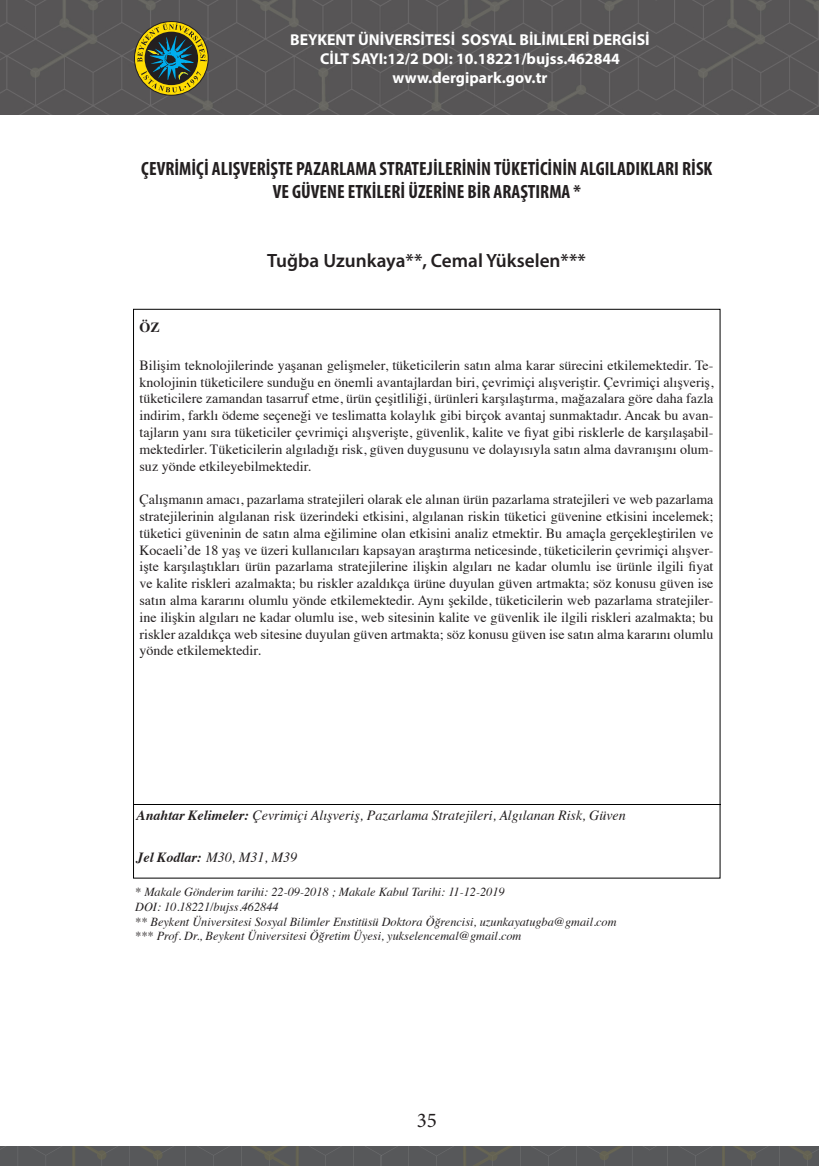
<style>
.page{position:relative;width:819px;height:1166px;background:#fff}
.page>*{position:absolute;margin:0;border:0;box-sizing:border-box;transform-origin:0 0}
.t1{font:21px "Minion Pro";color:#231f20}
.t2{font:700 condensed 19.25px/23.1px "Myriad Pro";color:#231f20;text-align:center}
.t3{font:600 19.25px "Myriad Pro";color:#231f20}
.t4{font:700 15.75px/18.9px "Myriad Pro";color:#fff;text-align:center}
.t5{font:14px/16.8px "Times";color:#231f20;text-align:justify}
.t6{font:italic 14px "Times";color:#231f20}
.t7{font:700 14px "Times";color:#231f20}
.t8{font:italic 12.25px/14.7px "Times";color:#231f20}
.s1{font-weight:700}
</style>
<div class="page">
<img style="left:0;top:0;width:819px;height:114px">
<svg style="left:0;top:1146px;width:819px;height:20px;background:#585959"></svg>
<hr style="left:134px;top:804px;width:586px;height:1px;background:#000">
<svg style="left:134px;top:21px;width:75px;height:75px;background:#6c7137"></svg>
<p class="t4" style="left:290px;top:30px;width:361px">BEYKENT ÜNİVERSİTESİ SOSYAL BİLİMLERİ DERGİSİ<br>CİLT SAYI:12/2 DOI: 10.18221/bujss.462844 www.dergipark.gov.tr</p>
<h2 class="t2" style="left:141px;top:156px;width:572px">ÇEVRİMİÇİ ALIŞVERİŞTE PAZARLAMA STRATEJİLERİNİN TÜKETİCİNİN ALGILADIKLARI RİSK<br>VE GÜVENE ETKİLERİ ÜZERİNE BİR ARAŞTIRMA *</h2>
<h2 class="t3" style="left:267px;top:249px;width:320px">Tuğba Uzunkaya**, Cemal Yükselen***</h2>
<p class="t7" style="left:139px;top:321px;width:22px">ÖZ</p>
<p class="t5" style="left:139px;top:358px;width:575px">Bilişim teknolojilerinde yaşanan gelişmeler, tüketicilerin satın alma karar sürecini etkilemektedir. Te&shy;knolojinin tüketicilere sunduğu en önemli avantajlardan biri, çevrimiçi alışveriştir. Çevrimiçi alışveriş, tüketicilere zamandan tasarruf etme, ürün çeşitliliği, ürünleri karşılaştırma, mağazalara göre daha fazla indirim, farklı ödeme seçeneği ve teslimatta kolaylık gibi birçok avantaj sunmaktadır. Ancak bu avan&shy;tajların yanı sıra tüketiciler çevrimiçi alışverişte, güvenlik, kalite ve fiyat gibi risklerle de karşılaşabil&shy;mektedirler. Tüketicilerin algıladığı risk, güven duygusunu ve dolayısıyla satın alma davranışını olum&shy;suz yönde etkileyebilmektedir.</p>
<p class="t5" style="left:139px;top:492px;width:575px">Çalışmanın amacı, pazarlama stratejileri olarak ele alınan ürün pazarlama stratejileri ve web pazarlama stratejilerinin algılanan risk üzerindeki etkisini, algılanan riskin tüketici güvenine etkisini incelemek; tüketici güveninin de satın alma eğilimine olan etkisini analiz etmektir. Bu amaçla gerçekleştirilen ve Kocaeli’de 18 yaş ve üzeri kullanıcıları kapsayan araştırma neticesinde, tüketicilerin çevrimiçi alışver&shy;işte karşılaştıkları ürün pazarlama stratejilerine ilişkin algıları ne kadar olumlu ise ürünle ilgili fiyat ve kalite riskleri azalmakta; bu riskler azaldıkça ürüne duyulan güven artmakta; söz konusu güven ise satın alma kararını olumlu yönde etkilemektedir. Aynı şekilde, tüketicilerin web pazarlama stratejiler&shy;ine ilişkin algıları ne kadar olumlu ise, web sitesinin kalite ve güvenlik ile ilgili riskleri azalmakta; bu riskler azaldıkça web sitesine duyulan güven artmakta; söz konusu güven ise satın alma kararını olumlu yönde etkilemektedir.</p>
<p class="t6" style="left:136px;top:810px;width:491px"><span class="s1">Anahtar Kelimeler:</span> Çevrimiçi Alışveriş, Pazarlama Stratejileri, Algılanan Risk, Güven</p>
<p class="t6" style="left:136px;top:852px;width:162px"><span class="s1">Jel Kodlar:</span> M30, M31, M39</p>
<p class="t8" style="left:135px;top:886px;width:483px">* Makale Gönderim tarihi: 22-09-2018 ; Makale Kabul Tarihi: 11-12-2019<br>DOI: 10.18221/bujss.462844<br>** Beykent Üniversitesi Sosyal Bilimler Enstitüsü Doktora Öğrencisi, uzunkayatugba@gmail.com *** Prof. Dr., Beykent Üniversitesi Öğretim Üyesi, yukselencemal@gmail.com</p>
<h1 class="t1" style="left:417px;top:1106px;width:22px">35</h1>
</div>
